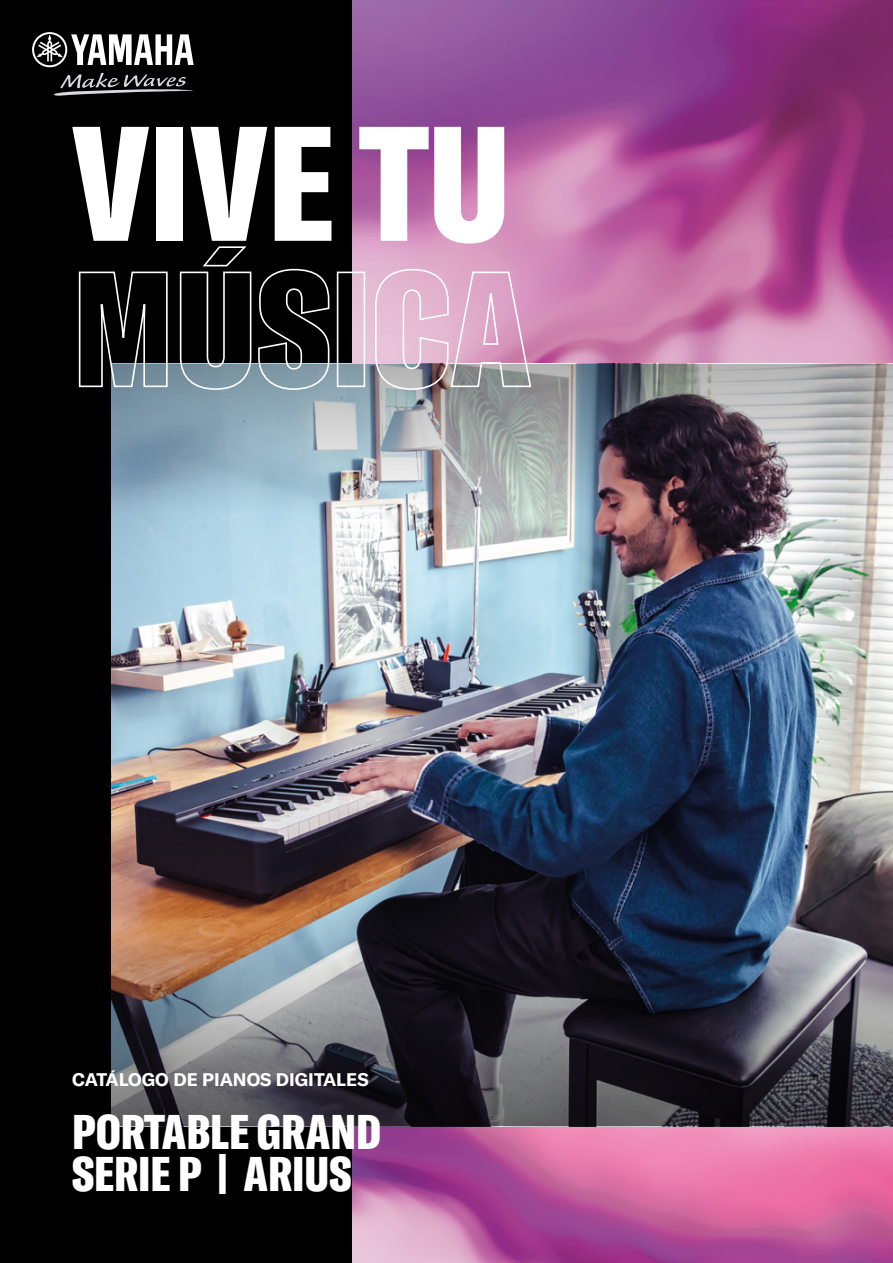
<style>
.page{position:relative;width:893px;height:1263px;background:#000}
.page>*{position:absolute;margin:0;border:0;box-sizing:border-box;transform-origin:0 0}
.t1{font:900 extra-condensed 160.5px/145.5px "GT America Y";color:#fff}
.t2{font:900 extra-condensed 48px/42px "GT America Y";color:#fff}
.t3{font:700 18px "GT America Y";color:#fff}
.s1{font-size:45.6px}
</style>
<div class="page">
<svg style="left:32px;top:32px;width:162px;height:35px"></svg>
<svg style="left:53px;top:73px;width:140px;height:23px"></svg>
<img style="left:353px;top:0;width:540px;height:1263px">
<img style="left:111px;top:512px;width:782px;height:426px">
<svg style="left:111px;top:938px;width:782px;height:188px;background:#4b4a51"></svg>
<img style="left:111px;top:364px;width:782px;height:148px">
<h1 class="t1" style="left:72px;top:110px;width:461px">VIVE TU<br>MÚSICA</h1>
<p class="t3" style="left:72px;top:1068px;width:298px">CATÁLOGO DE PIANOS DIGITALES</p>
<h2 class="t2" style="left:72px;top:1110px;width:310px">PORTABLE GRAND<br>SERIE P <span class="s1">|</span> ARIUS</h2>
</div>
